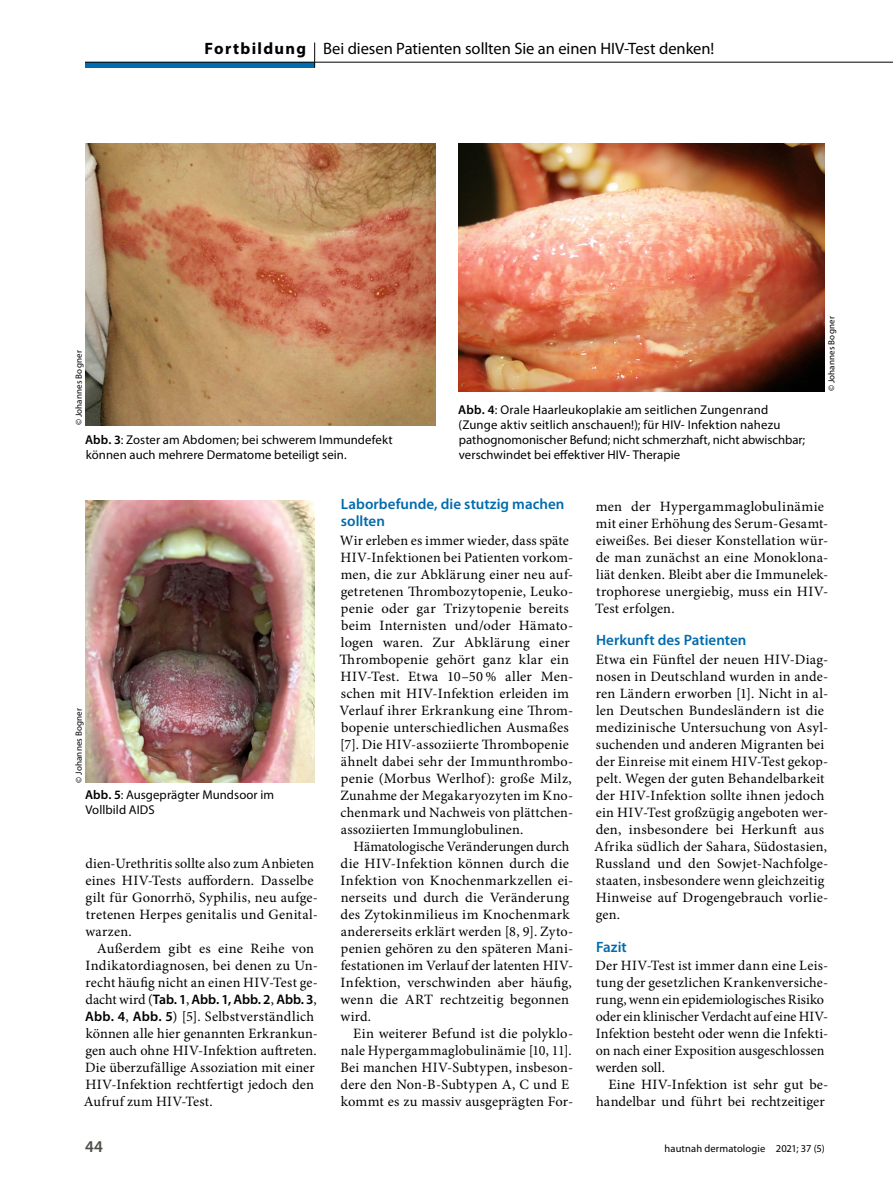
<style>
.page{position:relative;width:893px;height:1187px;background:#fff}
.page>*{position:absolute;margin:0;border:0;box-sizing:border-box;transform-origin:0 0}
.t1{font:16.5px "Myriad Pro";letter-spacing:-.005em;color:#000}
.t2{font:600 16.5px "Myriad Pro";color:#4d4c47}
.SectionHeading_1_x{font:600 15px/17px "Myriad Pro";color:#006bad}
.Para_x{font:14.25px/17px "Minion Pro";letter-spacing:.015em;color:#000}
.Para_Indent{font:14.25px/17px "Minion Pro";letter-spacing:.015em;color:#000}
.Para_Indent-2{font:600 13.8px "Myriad Pro";letter-spacing:-.005em;color:#000}
.Image_Caption_x{font:12.75px/15px "Myriad Pro";letter-spacing:.01em;color:#000}
.t3{font:10.5px "Myriad Pro";letter-spacing:.01em;color:#000}
.Image_Source_x{font:9px "Myriad Pro";letter-spacing:.02em;color:#000}
.s1{font-weight:700}
.s2{font-weight:600}
.s3{font-family:"Minion Pro";font-weight:400;font-size:14.25px}
.s4{font-family:"Myriad Pro";font-weight:600;font-size:13.8px}
</style>
<div class="page">
<img style="left:85px;top:144px;width:351px;height:281px">
<img style="left:458px;top:144px;width:367px;height:247px">
<img style="left:85px;top:500px;width:230px;height:282px">
<div style="left:85px;top:62px;width:230px;height:5px;background:#006bad"></div>
<hr style="left:85px;top:62px;width:230px;height:1px;background:#000">
<hr style="left:315px;top:62px;width:578px;height:1px;background:#000">
<svg style="left:314px;top:43px;width:1px;height:24px"></svg>
<p class="t1" style="left:204px;top:38px;width:511px"><span class="s1">Fortbildung</span> Bei diesen Patienten sollten Sie an einen HIV-Test denken!</p>
<p class="Image_Source_x" style="left:73px;top:425px;width:76px;rotate:-90deg">© Johannes Bogner</p>
<p class="Image_Caption_x" style="left:85px;top:432px;width:309px"><span class="s2">Abb. 3</span>: Zoster am Abdomen; bei schwerem Immundefekt können auch mehrere Dermatome beteiligt sein.</p>
<p class="Image_Caption_x" style="left:458px;top:401px;width:348px"><span class="s2">Abb. 4</span>: Orale Haarleukoplakie am seitlichen Zungenrand (Zunge aktiv seitlich anschauen!); für HIV- Infektion nahezu pathognomonischer Befund; nicht schmerzhaft, nicht abwischbar; verschwindet bei effektiver HIV- Therapie</p>
<p class="Image_Source_x" style="left:826px;top:391px;width:76px;rotate:-90deg">© Johannes Bogner</p>
<p class="Image_Source_x" style="left:73px;top:782px;width:76px;rotate:-90deg">© Johannes Bogner</p>
<p class="Image_Caption_x" style="left:85px;top:787px;width:191px"><span class="s2">Abb. 5</span>: Ausgeprägter Mundsoor im<br>Vollbild AIDS</p>
<p class="Para_x" style="left:85px;top:854px;width:234px">dien-Urethritis sollte also zum Anbieten eines HIV-Tests auffordern. Dasselbe gilt für Gonorrhö, Syphilis, neu aufge&shy;tretenen Herpes genitalis und Genital&shy;warzen.</p>
<p class="Para_Indent" style="left:85px;top:940px;width:234px;text-align:center">Außerdem gibt es eine Reihe von<br>Indikatordiagnosen, bei denen zu Un&shy;recht häufig nicht an einen HIV-Test ge-</p>
<p class="Para_Indent-2" style="left:85px;top:990px;width:233px"><span class="s3">dacht wird (</span>Tab. 1<span class="s3">,</span> Abb. 1, Abb. 2<span class="s3">,</span> Abb. 3<span class="s3">,</span></p>
<p class="Para_Indent" style="left:84px;top:1008px;width:236px"><span class="s4">Abb. 4</span>, <span class="s4">Abb. 5</span>) [5]. Selbstverständlich können alle hier genannten Erkrankun&shy;gen auch ohne HIV-Infektion auftreten.<br>Die überzufällige Assoziation mit einer HIV-Infektion rechtfertigt jedoch den Aufruf zum HIV-Test.</p>
<p class="SectionHeading_1_x" style="left:341px;top:495px;width:225px">Laborbefunde, die stutzig machen sollten</p>
<p class="Para_x" style="left:340px;top:531px;width:235px">Wir erleben es immer wieder, dass späte HIV-Infektionen bei Patienten vorkom&shy;men, die zur Abklärung einer neu auf&shy;getretenen Thrombozytopenie, Leuko&shy;penie oder gar Trizytopenie bereits beim Internisten und/oder Hämato&shy;logen waren. Zur Abklärung einer Thrombopenie gehört ganz klar ein HIV-Test. Etwa 10–50% aller Men&shy;schen mit HIV-Infektion erleiden im Verlauf ihrer Erkrankung eine Throm&shy;bopenie unterschiedlichen Ausmaßes [7]. Die HIV-assoziierte Thrombopenie ähnelt dabei sehr der Immunthrombo&shy;penie (Morbus Werlhof): große Milz, Zunahme der Megakaryozyten im Kno&shy;chenmark und Nachweis von plättchen&shy;assoziierten Immunglobulinen.</p>
<p class="Para_Indent" style="left:341px;top:837px;width:234px;text-indent:13px">Hämatologische Veränderungen durch die HIV-Infektion können durch die Infektion von Knochenmarkzellen ei&shy;nerseits und durch die Veränderung des Zytokinmilieus im Knochenmark andererseits erklärt werden [8, 9]. Zyto&shy;penien gehören zu den späteren Mani&shy;festationen im Verlauf der latenten HIV-Infektion, verschwinden aber häufig, wenn die ART rechtzeitig begonnen wird.</p>
<p class="Para_Indent" style="left:340px;top:1025px;width:234px;text-indent:13px">Ein weiterer Befund ist die polyklo&shy;nale Hypergammaglobulinämie [10, 11].<br>Bei manchen HIV-Subtypen, insbeson&shy;dere den Non-B-Subtypen A, C und E kommt es zu massiv ausgeprägten For-</p>
<p class="Para_Indent" style="left:595px;top:497px;width:235px">men der Hypergammaglobulinämie mit einer Erhöhung des Serum-Gesamt&shy;eiweißes. Bei dieser Konstellation wür&shy;de man zunächst an eine Monoklona&shy;liät denken. Bleibt aber die Immunelek&shy;trophorese unergiebig, muss ein HIV-Test erfolgen.</p>
<p class="SectionHeading_1_x" style="left:596px;top:631px;width:152px">Herkunft des Patienten</p>
<p class="Para_x" style="left:594px;top:650px;width:236px">Etwa ein Fünftel der neuen HIV-Diag&shy;nosen in Deutschland wurden in ande&shy;ren Ländern erworben [1]. Nicht in al&shy;len Deutschen Bundesländern ist die medizinische Untersuchung von Asyl&shy;suchenden und anderen Migranten bei der Einreise mit einem HIV-Test gekop&shy;pelt. Wegen der guten Behandelbarkeit der HIV-Infektion sollte ihnen jedoch ein HIV-Test großzügig angeboten wer&shy;den, insbesondere bei Herkunft aus Afrika südlich der Sahara, Südostasien, Russland und den Sowjet-Nachfolge&shy;staaten, insbesondere wenn gleichzeitig Hinweise auf Drogengebrauch vorlie&shy;gen.</p>
<p class="SectionHeading_1_x" style="left:596px;top:937px;width:32px">Fazit</p>
<p class="Para_x" style="left:596px;top:957px;width:234px">Der HIV-Test ist immer dann eine Leis&shy;tung der gesetzlichen Krankenversiche&shy;rung, wenn ein epidemiologisches Risiko oder ein klinischer Verdacht auf eine HIV-Infektion besteht oder wenn die Infekti&shy;on nach einer Exposition ausgeschlossen werden soll.</p>
<p class="Para_Indent" style="left:596px;top:1076px;width:234px;text-align:right">Eine HIV-Infektion ist sehr gut be&shy;handelbar und führt bei rechtzeitiger</p>
<p class="t2" style="left:85px;top:1135px;width:19px">44</p>
<p class="t3" style="left:665px;top:1141px;width:162px">hautnah dermatologie 2021; 37 (5)</p>
</div>
